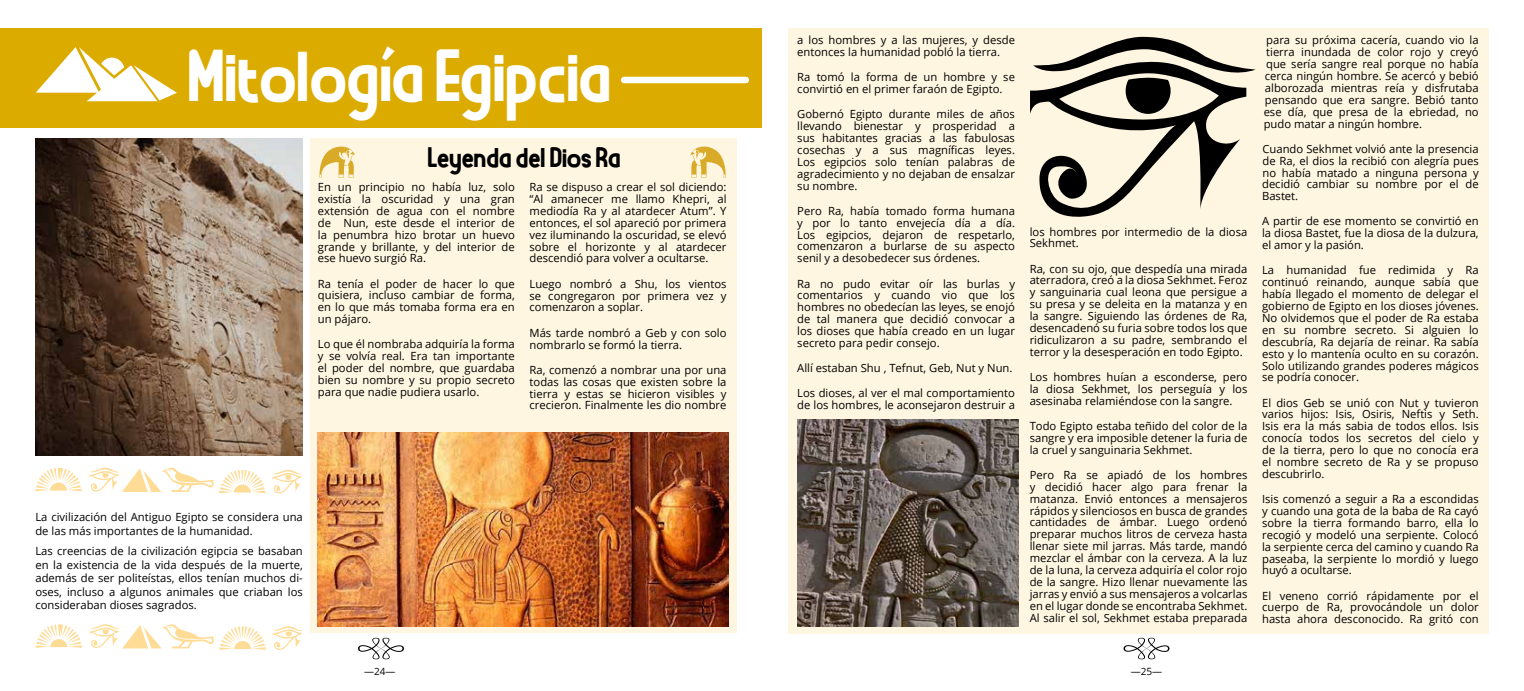
<style>
.page{position:relative;width:1524px;height:691px;background:#fff}
.page>*{position:absolute;margin:0;border:0;box-sizing:border-box;transform-origin:0 0}
.t1{font:45px "RONALDIGUJE";color:#fff}
.t2{font:17.38px "RONALDIGUJE";color:#000}
.t3{font:11.25px/11.9px "Open Sans";color:#000;text-align:justify}
.t4{font:10px "Open Sans";color:#000}
</style>
<div class="page">
<div style="left:0;top:28px;width:762px;height:100px;background:#dcab00"></div>
<div style="left:310px;top:138px;width:427px;height:494px;background:#fff6e1"></div>
<div style="left:788px;top:28px;width:700px;height:606px;background:#fff6e1"></div>
<div style="left:621px;top:77px;width:128px;height:6px;background:#fff;border-radius:3px"></div>
<img style="left:35px;top:138px;width:268px;height:317px">
<svg style="left:35px;top:468px;width:47px;height:23px"></svg>
<svg style="left:36px;top:624px;width:46px;height:24px"></svg>
<svg style="left:272px;top:470px;width:31px;height:24px"></svg>
<svg style="left:273px;top:626px;width:30px;height:24px"></svg>
<svg style="left:90px;top:467px;width:175px;height:26px"></svg>
<svg style="left:90px;top:624px;width:176px;height:26px"></svg>
<svg style="left:690px;top:146px;width:36px;height:32px"></svg>
<svg style="left:319px;top:146px;width:36px;height:32px"></svg>
<img style="left:318px;top:432px;width:410px;height:194px">
<img style="left:797px;top:419px;width:221px;height:207px">
<svg style="left:1030px;top:37px;width:225px;height:180px"></svg>
<svg style="left:36px;top:47px;width:141px;height:54px"></svg>
<svg style="left:358px;top:638px;width:46px;height:21px"></svg>
<svg style="left:1123px;top:638px;width:46px;height:21px"></svg>
<h1 class="t1" style="left:189px;top:59px;width:425px">Mitología Egipcia</h1>
<h2 class="t2" style="left:428px;top:151px;width:194px">Leyenda del Dios Ra</h2>
<p class="t3" style="left:318px;top:181px;width:198px">En un principio no había luz, solo existía la oscuridad y una gran extensión de agua con el nombre de Nun, este desde el interior de la penumbra hizo brotar un huevo grande y brillante, y del interior de ese huevo surgió Ra.</p>
<p class="t3" style="left:318px;top:277px;width:198px">Ra tenía el poder de hacer lo que quisiera, incluso cambiar de forma, en lo que más tomaba forma era en un pájaro.</p>
<p class="t3" style="left:318px;top:338px;width:198px">Lo que él nombraba adquiría la forma y se volvía real. Era tan importante el poder del nombre, que guardaba bien su nombre y su propio secreto para que nadie pudiera usarlo.</p>
<p class="t3" style="left:529px;top:181px;width:198px">Ra se dispuso a crear el sol diciendo: “Al amanecer me llamo Khepri, al mediodía Ra y al atardecer Atum”. Y entonces, el sol apareció por primera vez iluminando la oscuridad, se elevó sobre el horizonte y al atardecer descendió para volver a ocultarse.</p>
<p class="t3" style="left:529px;top:277px;width:198px">Luego nombró a Shu, los vientos se congregaron por primera vez y comenzaron a soplar.</p>
<p class="t3" style="left:529px;top:326px;width:198px">Más tarde nombró a Geb y con solo nombrarlo se formó la tierra.</p>
<p class="t3" style="left:529px;top:363px;width:198px">Ra, comenzó a nombrar una por una todas las cosas que existen sobre la tierra y estas se hicieron visibles y crecieron. Finalmente les dio nombre</p>
<p class="t3" style="left:35px;top:510px;width:269px;line-height:13.5px">La civilización del Antiguo Egipto se considera una de las más importantes de la humanidad.</p>
<p class="t3" style="left:35px;top:544px;width:269px;line-height:13.5px">Las creencias de la civilización egipcia se basaban en la existencia de la vida después de la muerte, además de ser politeístas, ellos tenían muchos di&shy;oses, incluso a algunos animales que criaban los consideraban dioses sagrados.</p>
<p class="t3" style="left:797px;top:34px;width:219px">a los hombres y a las mujeres, y desde entonces la humanidad pobló la tierra.</p>
<p class="t3" style="left:797px;top:71px;width:219px">Ra tomó la forma de un hombre y se convirtió en el primer faraón de Egipto.</p>
<p class="t3" style="left:797px;top:108px;width:219px">Gobernó Egipto durante miles de años llevando bienestar y prosperidad a sus habitantes gracias a las fabulosas cosechas y a sus magníficas leyes.<br>Los egipcios solo tenían palabras de agradecimiento y no dejaban de ensalzar su nombre.</p>
<p class="t3" style="left:797px;top:205px;width:219px">Pero Ra, había tomado forma humana y por lo tanto envejecía día a día.<br>Los egipcios, dejaron de respetarlo, comenzaron a burlarse de su aspecto senil y a desobedecer sus órdenes.</p>
<p class="t3" style="left:797px;top:277px;width:219px">Ra no pudo evitar oír las burlas y comentarios y cuando vio que los hombres no obedecían las leyes, se enojó de tal manera que decidió convocar a los dioses que había creado en un lugar secreto para pedir consejo.</p>
<p class="t3" style="left:797px;top:362px;width:217px">Allí estaban Shu , Tefnut, Geb, Nut y Nun.</p>
<p class="t3" style="left:797px;top:387px;width:219px">Los dioses, al ver el mal comportamiento de los hombres, le aconsejaron destruir a</p>
<p class="t3" style="left:1029px;top:225px;width:219px">los hombres por intermedio de la diosa<br>Sekhmet.</p>
<p class="t3" style="left:1029px;top:262px;width:219px">Ra, con su ojo, que despedía una mirada aterradora, creó a la diosa Sekhmet. Feroz y sanguinaria cual leona que persigue a su presa y se deleita en la matanza y en la sangre. Siguiendo las órdenes de Ra, desencadenó su furia sobre todos los que ridiculizaron a su padre, sembrando el terror y la desesperación en todo Egipto.</p>
<p class="t3" style="left:1029px;top:371px;width:219px">Los hombres huían a esconderse, pero la diosa Sekhmet, los perseguía y los asesinaba relamiéndose con la sangre.</p>
<p class="t3" style="left:1029px;top:420px;width:219px">Todo Egipto estaba teñido del color de la sangre y era imposible detener la furia de la cruel y sanguinaria Sekhmet.</p>
<p class="t3" style="left:1029px;top:469px;width:219px">Pero Ra se apiadó de los hombres y decidió hacer algo para frenar la matanza. Envió entonces a mensajeros rápidos y silenciosos en busca de grandes cantidades de ámbar. Luego ordenó preparar muchos litros de cerveza hasta llenar siete mil jarras. Más tarde, mandó mezclar el ámbar con la cerveza. A la luz de la luna, la cerveza adquiría el color rojo de la sangre. Hizo llenar nuevamente las jarras y envió a sus mensajeros a volcarlas en el lugar donde se encontraba Sekhmet.<br>Al salir el sol, Sekhmet estaba preparada</p>
<p class="t3" style="left:1263px;top:34px;width:217px">para su próxima cacería, cuando vio la tierra inundada de color rojo y creyó que sería sangre real porque no había cerca ningún hombre. Se acercó y bebió alborozada mientras reía y disfrutaba pensando que era sangre. Bebió tanto ese día, que presa de la ebriedad, no pudo matar a ningún hombre.</p>
<p class="t3" style="left:1262px;top:142px;width:218px">Cuando Sekhmet volvió ante la presencia de Ra, el dios la recibió con alegría pues no había matado a ninguna persona y decidió cambiar su nombre por el de Bastet.</p>
<p class="t3" style="left:1262px;top:215px;width:218px">A partir de ese momento se convirtió en la diosa Bastet, fue la diosa de la dulzura, el amor y la pasión.</p>
<p class="t3" style="left:1262px;top:264px;width:218px">La humanidad fue redimida y Ra continuó reinando, aunque sabía que había llegado el momento de delegar el gobierno de Egipto en los dioses jóvenes.<br>No olvidemos que el poder de Ra estaba en su nombre secreto. Si alguien lo descubría, Ra dejaría de reinar. Ra sabía esto y lo mantenía oculto en su corazón.<br>Solo utilizando grandes poderes mágicos se podría conocer.</p>
<p class="t3" style="left:1262px;top:396px;width:218px">El dios Geb se unió con Nut y tuvieron varios hijos: Isis, Osiris, Neftis y Seth.<br>Isis era la más sabia de todos ellos. Isis conocía todos los secretos del cielo y de la tierra, pero lo que no conocía era el nombre secreto de Ra y se propuso descubrirlo.</p>
<p class="t3" style="left:1262px;top:493px;width:218px">Isis comenzó a seguir a Ra a escondidas y cuando una gota de la baba de Ra cayó sobre la tierra formando barro, ella lo recogió y modeló una serpiente. Colocó la serpiente cerca del camino y cuando Ra paseaba, la serpiente lo mordió y luego huyó a ocultarse.</p>
<p class="t3" style="left:1262px;top:589px;width:218px">El veneno corrió rápidamente por el cuerpo de Ra, provocándole un dolor hasta ahora desconocido. Ra gritó con</p>
<p class="t4" style="left:364px;top:664px;width:33px">—24—</p>
<p class="t4" style="left:1131px;top:664px;width:33px">—25—</p>
</div>
